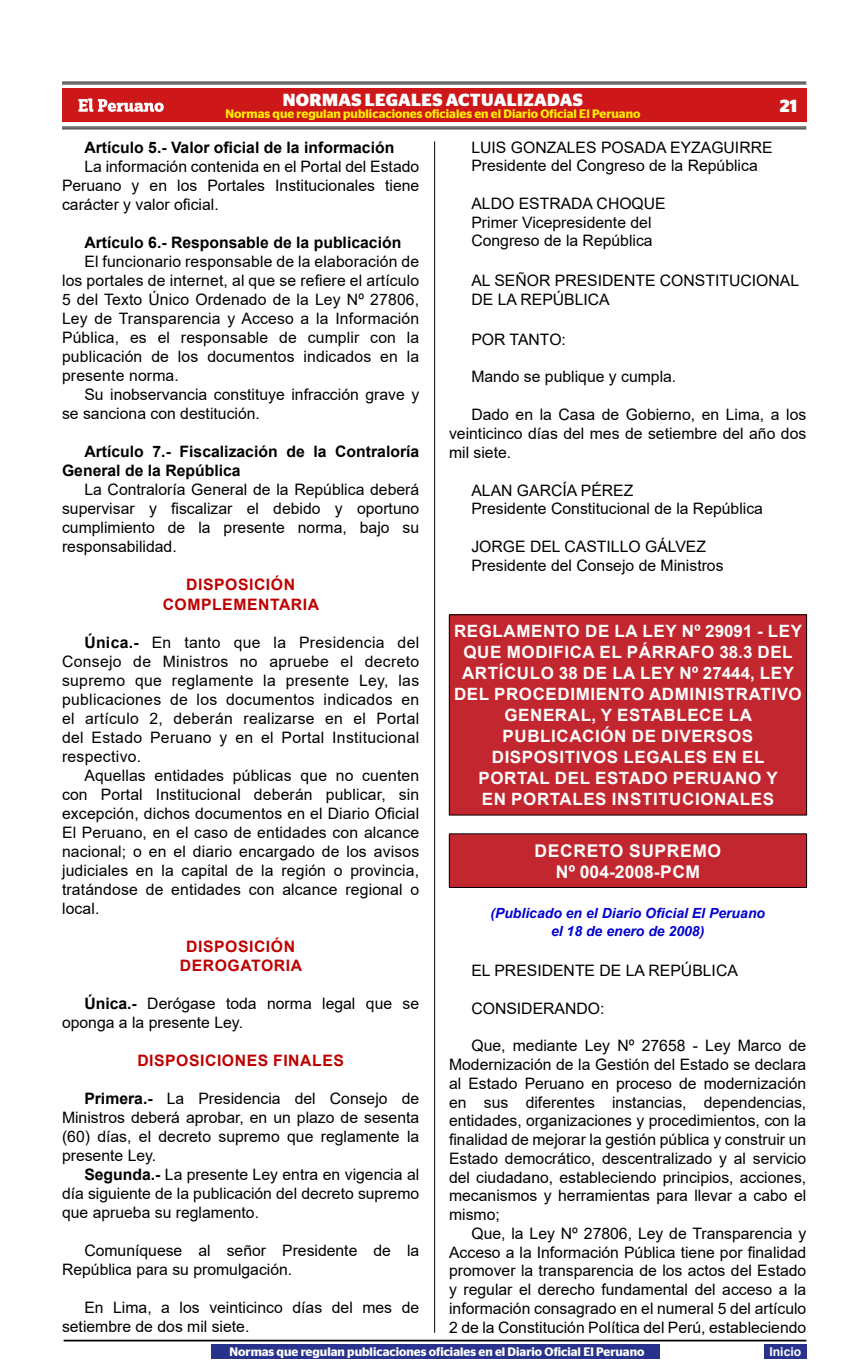
<style>
.page{position:relative;width:856px;height:1365px;background:#fff}
.page>*{position:absolute;margin:0;border:0;box-sizing:border-box;transform-origin:0 0}
.t1{font:700 17.5px/21px "Arial";letter-spacing:.035em;color:#fff;text-align:center}
.t2{font:700 17.5px "Stag Sans";letter-spacing:.02em;color:#fff}
.t3{font:700 16.97px/21px "Arial";letter-spacing:.035em;color:#fff;text-align:center}
.t4{font:15.75px/19.1px "Arial";color:#000;text-align:justify}
.t5{font:700 15.75px/19.1px "Arial";color:#000}
.t6{font:700 15.75px/19.1px "Arial";letter-spacing:.035em;color:#be0000;text-align:center}
.t7{font:italic 700 14px/18.7px "Arial";color:#0000d2;text-align:center}
.t8{font:600 12.25px "Stag Sans";color:#ffed00}
.t9{font:600 12.25px "Stag Sans";color:#fff}
.t10{font:700 12.25px "Arial";color:#fff}
.s1{font-weight:700}
</style>
<div class="page">
<hr style="left:64px;top:1339px;width:742px;height:2px;background:#000">
<div style="left:62px;top:88px;width:744px;height:34px;background:#cd1719"></div>
<hr style="left:62px;top:82px;width:744px;height:1px;background:#000">
<hr style="left:62px;top:84px;width:744px;height:1px;background:#000">
<hr style="left:62px;top:127px;width:744px;height:1px;background:#000">
<hr style="left:62px;top:128px;width:744px;height:1px;background:#000">
<svg style="left:78px;top:98px;width:86px;height:14px"></svg>
<hr style="left:434px;top:141px;width:1px;height:1191px;background:#000">
<div style="left:764px;top:1343px;width:42px;height:15px;background:#28328c"></div>
<div style="left:211px;top:1343px;width:449px;height:15px;background:#28328c"></div>
<div style="left:449px;top:614px;width:357px;height:201px;background:#c2262e"></div>
<hr style="left:449px;top:614px;width:358px;height:1px;background:#000">
<hr style="left:449px;top:615px;width:1px;height:199px;background:#000">
<hr style="left:806px;top:615px;width:1px;height:199px;background:#000">
<hr style="left:449px;top:814px;width:358px;height:1px;background:#000">
<div style="left:449px;top:833px;width:357px;height:54px;background:#c2262e"></div>
<hr style="left:449px;top:833px;width:358px;height:1px;background:#000">
<hr style="left:449px;top:834px;width:1px;height:53px;background:#000">
<hr style="left:806px;top:834px;width:1px;height:53px;background:#000">
<hr style="left:449px;top:887px;width:358px;height:1px;background:#000">
<p class="t2" style="left:283px;top:90px;width:301px">NORMAS LEGALES ACTUALIZADAS</p>
<p class="t8" style="left:225px;top:107px;width:416px">Normas que regulan publicaciones oficiales en el Diario Oficial El Peruano</p>
<p class="t2" style="left:780px;top:96px;width:19px">21</p>
<p class="t5" style="left:84px;top:138px;width:311px">Artículo 5.- Valor oficial de la información</p>
<p class="t4" style="left:62px;top:157px;width:359px;text-indent:22px">La información contenida en el Portal del Estado Peruano y en los Portales Institucionales tiene carácter y valor oficial.</p>
<p class="t5" style="left:84px;top:233px;width:318px">Artículo 6.- Responsable de la publicación</p>
<p class="t4" style="left:62px;top:252px;width:359px;text-indent:22px">El funcionario responsable de la elaboración de los portales de internet, al que se refiere el artículo 5 del Texto Único Ordenado de la Ley Nº 27806, Ley de Transparencia y Acceso a la Información Pública, es el responsable de cumplir con la publicación de los documentos indicados en la presente norma.</p>
<p class="t4" style="left:62px;top:385px;width:359px;text-indent:22px">Su inobservancia constituye infracción grave y se sanciona con destitución.</p>
<p class="t5" style="left:62px;top:442px;width:359px;text-indent:22px">Artículo 7.- Fiscalización de la Contraloría<br>General de la República</p>
<p class="t4" style="left:62px;top:480px;width:359px;text-indent:22px">La Contraloría General de la República deberá supervisar y fiscalizar el debido y oportuno cumplimiento de la presente norma, bajo su responsabilidad.</p>
<p class="t6" style="left:163px;top:575px;width:158px">DISPOSICIÓN<br>COMPLEMENTARIA</p>
<p class="t4" style="left:62px;top:632px;width:359px;text-indent:22px"><span class="s1">Única.-</span> En tanto que la Presidencia del Consejo de Ministros no apruebe el decreto supremo que reglamente la presente Ley, las publicaciones de los documentos indicados en el artículo 2, deberán realizarse en el Portal del Estado Peruano y en el Portal Institucional respectivo.</p>
<p class="t4" style="left:62px;top:765px;width:359px;text-indent:22px">Aquellas entidades públicas que no cuenten con Portal Institucional deberán publicar, sin excepción, dichos documentos en el Diario Oficial El Peruano, en el caso de entidades con alcance nacional; o en el diario encargado de los avisos judiciales en la capital de la región o provincia, tratándose de entidades con alcance regional o local.</p>
<p class="t6" style="left:180px;top:936px;width:124px">DISPOSICIÓN<br>DEROGATORIA</p>
<p class="t4" style="left:62px;top:993px;width:359px;text-indent:22px"><span class="s1">Única.-</span> Derógase toda norma legal que se oponga a la presente Ley.</p>
<p class="t6" style="left:137px;top:1051px;width:208px">DISPOSICIONES FINALES</p>
<p class="t4" style="left:62px;top:1088px;width:359px;text-indent:22px"><span class="s1">Primera.-</span> La Presidencia del Consejo de Ministros deberá aprobar, en un plazo de sesenta (60) días, el decreto supremo que reglamente la presente Ley.</p>
<p class="t4" style="left:62px;top:1164px;width:359px;text-indent:22px"><span class="s1">Segunda.-</span> La presente Ley entra en vigencia al día siguiente de la publicación del decreto supremo que aprueba su reglamento.</p>
<p class="t4" style="left:62px;top:1240px;width:359px;text-indent:22px">Comuníquese al señor Presidente de la<br>República para su promulgación.</p>
<p class="t4" style="left:62px;top:1297px;width:359px;text-indent:22px">En Lima, a los veinticinco días del mes de setiembre de dos mil siete.</p>
<p class="t4" style="left:471px;top:138px;width:303px">LUIS GONZALES POSADA EYZAGUIRRE<br>Presidente del Congreso de la República</p>
<p class="t4" style="left:471px;top:194px;width:196px;text-align:left">ALDO ESTRADA CHOQUE<br>Primer Vicepresidente del<br>Congreso de la República</p>
<p class="t4" style="left:471px;top:271px;width:329px">AL SEÑOR PRESIDENTE CONSTITUCIONAL<br>DE LA REPÚBLICA</p>
<p class="t4" style="left:471px;top:330px;width:96px">POR TANTO:</p>
<p class="t4" style="left:471px;top:367px;width:206px">Mando se publique y cumpla.</p>
<p class="t4" style="left:449px;top:405px;width:359px;text-indent:22px">Dado en la Casa de Gobierno, en Lima, a los veinticinco días del mes de setiembre del año dos mil siete.</p>
<p class="t4" style="left:471px;top:480px;width:293px">ALAN GARCÍA PÉREZ<br>Presidente Constitucional de la República</p>
<p class="t4" style="left:471px;top:537px;width:254px">JORGE DEL CASTILLO GÁLVEZ<br>Presidente del Consejo de Ministros</p>
<p class="t3" style="left:454px;top:620px;width:349px">REGLAMENTO DE LA LEY Nº 29091 - LEY<br>QUE MODIFICA EL PÁRRAFO 38.3 DEL<br>ARTÍCULO 38 DE LA LEY Nº 27444, LEY<br>DEL PROCEDIMIENTO ADMINISTRATIVO<br>GENERAL, Y ESTABLECE LA<br>PUBLICACIÓN DE DIVERSOS<br>DISPOSITIVOS LEGALES EN EL<br>PORTAL DEL ESTADO PERUANO Y<br>EN PORTALES INSTITUCIONALES</p>
<p class="t1" style="left:534px;top:840px;width:188px">DECRETO SUPREMO<br>Nº 004-2008-PCM</p>
<p class="t7" style="left:490px;top:903px;width:276px">(Publicado en el Diario Oficial El Peruano el 18 de enero de 2008)</p>
<p class="t4" style="left:471px;top:961px;width:268px">EL PRESIDENTE DE LA REPÚBLICA</p>
<p class="t4" style="left:471px;top:998px;width:135px">CONSIDERANDO:</p>
<p class="t4" style="left:449px;top:1036px;width:359px;text-indent:22px">Que, mediante Ley Nº 27658 - Ley Marco de Modernización de la Gestión del Estado se declara al Estado Peruano en proceso de modernización en sus diferentes instancias, dependencias, entidades, organizaciones y procedimientos, con la finalidad de mejorar la gestión pública y construir un Estado democrático, descentralizado y al servicio del ciudadano, estableciendo principios, acciones, mecanismos y herramientas para llevar a cabo el mismo;</p>
<p class="t4" style="left:449px;top:1223px;width:359px;text-indent:22px">Que, la Ley Nº 27806, Ley de Transparencia y Acceso a la Información Pública tiene por finalidad promover la transparencia de los actos del Estado y regular el derecho fundamental del acceso a la información consagrado en el numeral 5 del artículo 2 de la Constitución Política del Perú, estableciendo</p>
<p class="t9" style="left:229px;top:1344px;width:416px">Normas que regulan publicaciones oficiales en el Diario Oficial El Peruano</p>
<p class="t10" style="left:769px;top:1342px;width:33px">Inicio</p>
</div>
